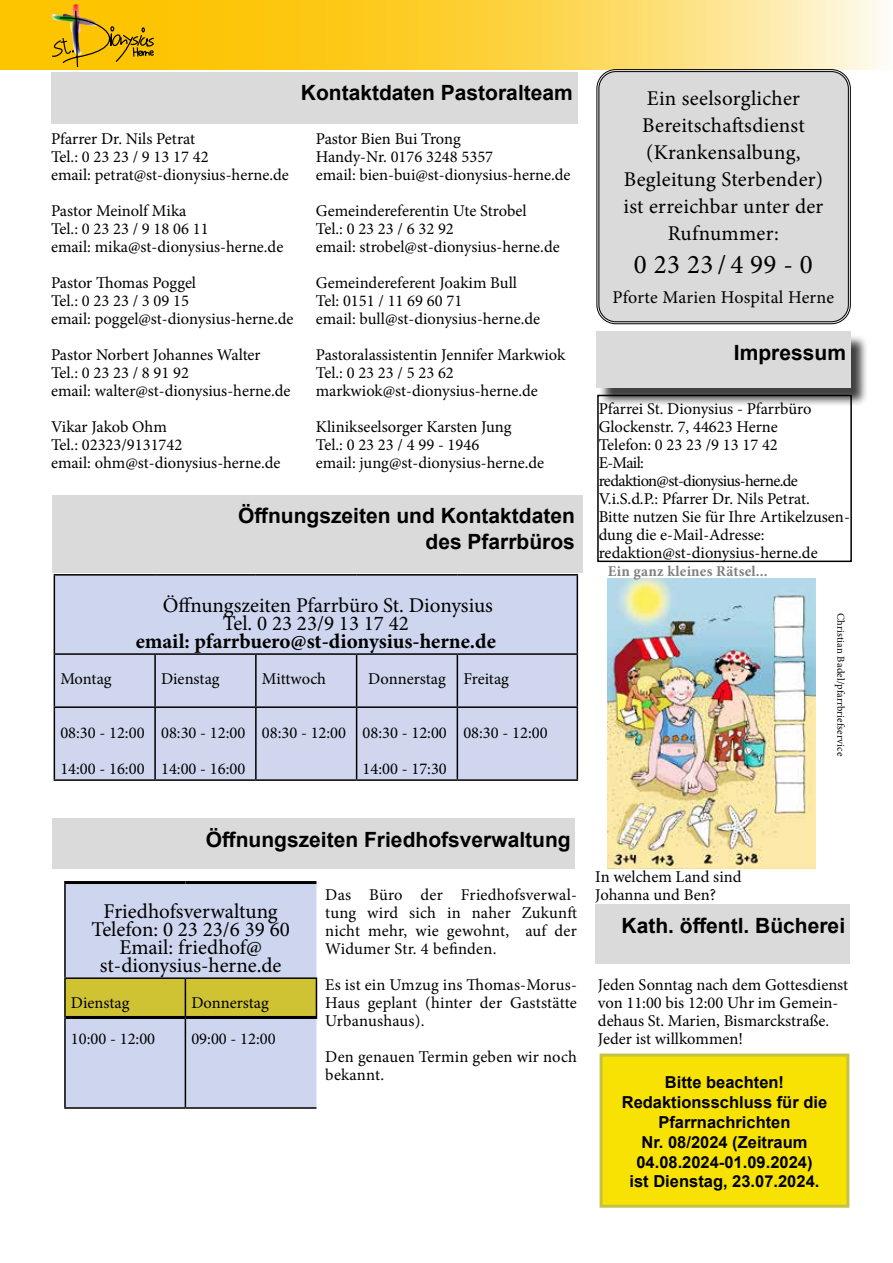
<style>
.page{position:relative;width:893px;height:1263px;background:#fff}
.page>*{position:absolute;margin:0;border:0;box-sizing:border-box;transform-origin:0 0}
.t1{font:27px "Minion Pro";color:#000}
.t2{font:21px/27px "Minion Pro";letter-spacing:.005em;color:#000;text-align:center}
.t3{font:700 21px/25.2px "Arial";color:#000;text-align:right}
.t4{font:700 21px "Minion Pro";letter-spacing:-.005em;color:#000}
.t5{font:18px "Minion Pro";letter-spacing:.01em;color:#000}
.t6{font:16.5px/18px "Minion Pro";color:#000}
.t7{font:700 16.5px/19.8px "Arial";color:#000;text-align:center}
.t8{font:16.5px/36px "Minion Pro";color:#010202}
.t9{font:700 15px "Minion Pro";letter-spacing:.015em;color:#808080}
.t10{font:10.5px "Minion Pro";letter-spacing:.015em;color:#000}
.s1{color:#cfd6ee}
</style>
<div class="page">
<svg style="left:0;top:0;width:883px;height:69px;background:#fdd54e"></svg>
<div style="left:598px;top:71px;width:251px;height:252px;background:#dadada;border-radius:18px"></div>
<div style="left:596px;top:69px;width:255px;height:255px;border:1px solid #000;border-radius:19px"></div>
<div style="left:598px;top:71px;width:251px;height:251px;border:1px solid #000;border-radius:17px"></div>
<img style="left:72px;top:4px;width:9px;height:6px">
<svg style="left:52px;top:10px;width:102px;height:57px;background:#daab0a"></svg>
<div style="left:601px;top:1055px;width:247px;height:151px;background:#f7e204"></div>
<div style="left:600px;top:1053px;width:249px;height:155px;border:3px solid #c4c242"></div>
<div style="left:597px;top:395px;width:255px;height:167px;border:2px solid #000"></div>
<div style="left:598px;top:334px;width:271px;height:73px;background:#000;opacity:.75"></div>
<div style="left:596px;top:332px;width:254px;height:56px;background:#dadada"></div>
<div style="left:595px;top:904px;width:254px;height:60px;background:#dadada"></div>
<div style="left:54px;top:575px;width:523px;height:79px;background:#ced5ee"></div>
<div style="left:55px;top:655px;width:522px;height:124px;background:#cfd6ee"></div>
<hr style="left:54px;top:574px;width:101px;height:2px;background:#000">
<hr style="left:54px;top:576px;width:1px;height:77px;background:#000">
<hr style="left:155px;top:574px;width:101px;height:2px;background:#000">
<hr style="left:256px;top:574px;width:101px;height:2px;background:#000">
<hr style="left:357px;top:574px;width:100px;height:2px;background:#000">
<hr style="left:457px;top:574px;width:121px;height:2px;background:#000">
<hr style="left:577px;top:576px;width:1px;height:77px;background:#000">
<hr style="left:54px;top:653px;width:101px;height:2px;background:#000">
<hr style="left:54px;top:655px;width:1px;height:51px;background:#000">
<hr style="left:155px;top:653px;width:101px;height:2px;background:#000">
<hr style="left:154px;top:655px;width:2px;height:51px;background:#000">
<hr style="left:256px;top:653px;width:101px;height:2px;background:#000">
<hr style="left:255px;top:655px;width:2px;height:51px;background:#000">
<hr style="left:357px;top:653px;width:100px;height:2px;background:#000">
<hr style="left:356px;top:655px;width:1px;height:51px;background:#000">
<hr style="left:457px;top:653px;width:121px;height:2px;background:#000">
<hr style="left:457px;top:655px;width:1px;height:51px;background:#000">
<hr style="left:577px;top:655px;width:1px;height:51px;background:#000">
<hr style="left:54px;top:706px;width:101px;height:2px;background:#000">
<hr style="left:54px;top:708px;width:1px;height:71px;background:#000">
<hr style="left:155px;top:706px;width:101px;height:2px;background:#000">
<hr style="left:154px;top:708px;width:2px;height:71px;background:#000">
<hr style="left:256px;top:706px;width:101px;height:2px;background:#000">
<hr style="left:255px;top:708px;width:2px;height:71px;background:#000">
<hr style="left:357px;top:706px;width:100px;height:2px;background:#000">
<hr style="left:356px;top:708px;width:1px;height:71px;background:#000">
<hr style="left:457px;top:706px;width:121px;height:2px;background:#000">
<hr style="left:457px;top:708px;width:1px;height:71px;background:#000">
<hr style="left:577px;top:708px;width:1px;height:71px;background:#000">
<hr style="left:54px;top:779px;width:101px;height:2px;background:#000">
<hr style="left:155px;top:779px;width:101px;height:2px;background:#000">
<hr style="left:256px;top:779px;width:101px;height:2px;background:#000">
<hr style="left:357px;top:779px;width:100px;height:2px;background:#000">
<hr style="left:457px;top:779px;width:121px;height:2px;background:#000">
<div style="left:52px;top:495px;width:531px;height:78px;background:#dadada"></div>
<div style="left:51px;top:72px;width:526px;height:52px;background:#dadada"></div>
<div style="left:52px;top:819px;width:523px;height:50px;background:#dadada"></div>
<div style="left:66px;top:884px;width:250px;height:223px;background:#ced5ee"></div>
<div style="left:66px;top:979px;width:250px;height:37px;background:#cfc334"></div>
<hr style="left:64px;top:979px;width:2px;height:38px;background:#000">
<hr style="left:185px;top:979px;width:1px;height:37px;background:#000">
<hr style="left:316px;top:979px;width:1px;height:37px;background:#000">
<hr style="left:64px;top:884px;width:2px;height:93px;background:#000">
<hr style="left:64px;top:881px;width:121px;height:3px;background:#000">
<hr style="left:185px;top:881px;width:131px;height:3px;background:#000">
<hr style="left:64px;top:977px;width:121px;height:2px;background:#000">
<hr style="left:185px;top:977px;width:132px;height:2px;background:#000">
<hr style="left:64px;top:1017px;width:2px;height:90px;background:#000">
<hr style="left:66px;top:1016px;width:119px;height:3px;background:#000">
<hr style="left:64px;top:1107px;width:121px;height:2px;background:#000">
<hr style="left:185px;top:1019px;width:1px;height:88px;background:#000">
<hr style="left:185px;top:1016px;width:132px;height:3px;background:#000">
<hr style="left:185px;top:1107px;width:131px;height:2px;background:#000">
<img style="left:607px;top:579px;width:209px;height:290px">
<p class="t3" style="left:301px;top:81px;width:273px">Kontaktdaten Pastoralteam</p>
<p class="t6" style="left:51px;top:130px;width:239px">Pfarrer Dr. Nils Petrat<br>Tel.: 0 23 23 / 9 13 17 42<br>email: petrat@st-dionysius-herne.de</p>
<p class="t6" style="left:51px;top:202px;width:234px">Pastor Meinolf Mika<br>Tel.: 0 23 23 / 9 18 06 11<br>email: mika@st-dionysius-herne.de</p>
<p class="t6" style="left:51px;top:274px;width:244px">Pastor Thomas Poggel<br>Tel.: 0 23 23 / 3 09 15<br>email: poggel@st-dionysius-herne.de</p>
<p class="t6" style="left:51px;top:346px;width:241px">Pastor Norbert Johannes Walter<br>Tel.: 0 23 23 / 8 91 92<br>email: walter@st-dionysius-herne.de</p>
<p class="t6" style="left:51px;top:418px;width:231px">Vikar Jakob Ohm<br>Tel.: 02323/9131742<br>email: ohm@st-dionysius-herne.de</p>
<p class="t6" style="left:316px;top:130px;width:256px">Pastor Bien Bui Trong<br>Handy-Nr. 0176 3248 5357<br>email: bien-bui@st-dionysius-herne.de</p>
<p class="t6" style="left:316px;top:202px;width:245px">Gemeindereferentin Ute Strobel<br>Tel.: 0 23 23 / 6 32 92<br>email: strobel@st-dionysius-herne.de</p>
<p class="t6" style="left:316px;top:274px;width:226px">Gemeindereferent Joakim Bull<br>Tel: 0151 / 11 69 60 71<br>email: bull@st-dionysius-herne.de</p>
<p class="t6" style="left:316px;top:346px;width:251px">Pastoralassistentin Jennifer Markwiok<br>Tel.: 0 23 23 / 5 23 62 markwiok@st-dionysius-herne.de</p>
<p class="t6" style="left:316px;top:418px;width:230px">Klinikseelsorger Karsten Jung<br>Tel.: 0 23 23 / 4 99 - 1946<br>email: jung@st-dionysius-herne.de</p>
<p class="t3" style="left:238px;top:504px;width:338px">Öffnungszeiten und Kontaktdaten des Pfarrbüros</p>
<p class="t2" style="left:223px;top:596px;width:272px;line-height:18px;text-align:left;text-indent:-60px">Öffnungszeiten Pfarrbüro St. Dionysius<br>Tel. 0 23 23/9 13 17 42</p>
<p class="t4" style="left:136px;top:626px;width:362px">email: pfarrbuero@st-dionysius-herne.de</p>
<p class="t8" style="left:60px;top:661px;width:53px">Montag</p>
<p class="t6" style="left:161px;top:670px;width:60px">Dienstag</p>
<p class="t6" style="left:262px;top:670px;width:66px">Mittwoch</p>
<p class="t6" style="left:368px;top:670px;width:142px">Donnerstag Freitag</p>
<p class="t6" style="left:60px;top:715px;width:86px;line-height:36px">08:30 - 12:00<br>14:00 - 16:00</p>
<p class="t8" style="left:161px;top:715px;width:86px">08:30 - 12:00<br>14:00 - 16:00</p>
<p class="t6" style="left:262px;top:715px;width:186px;line-height:36px;text-align:right">08:30 - 12:00 08:30 - 12:00<br>14:00 - 17:30</p>
<p class="t6" style="left:463px;top:724px;width:94px">08:30 - 12:00<span class="s1">0</span></p>
<p class="t2" style="left:623px;top:85px;width:201px">Ein seelsorglicher<br>Bereitschaftsdienst (Krankensalbung,<br>Begleitung Sterbender) ist erreichbar unter der<br>Rufnummer:</p>
<h1 class="t1" style="left:634px;top:247px;width:180px">0 23 23 / 4 99 - 0</h1>
<p class="t5" style="left:613px;top:285px;width:223px">Pforte Marien Hospital Herne</p>
<p class="t3" style="left:734px;top:340px;width:114px">Impressum</p>
<p class="t6" style="left:599px;top:400px;width:253px">Pfarrei St. Dionysius - Pfarrbüro<br>Glockenstr. 7, 44623 Herne<br>Telefon: 0 23 23 /9 13 17 42<br>E-Mail:<br>redaktion@st-dionysius-herne.de<br>V.i.S.d.P.: Pfarrer Dr. Nils Petrat.<br>Bitte nutzen Sie für Ihre Artikelzusen&shy;dung die e-Mail-Adresse: redaktion@st-dionysius-herne.de</p>
<p class="t9" style="left:608px;top:561px;width:161px">Ein ganz kleines Rätsel...</p>
<p class="t10" style="left:848px;top:613px;width:145px;rotate:90deg">Christian Badel/pfarrbriefservice</p>
<p class="t3" style="left:206px;top:827px;width:366px">Öffnungszeiten Friedhofsverwaltung</p>
<p class="t2" style="left:92px;top:902px;width:200px;line-height:18px">Friedhofsverwaltung<br>Telefon: 0 23 23/6 39 60<br>Email: friedhof@ st-dionysius-herne.de</p>
<p class="t6" style="left:71px;top:994px;width:60px">Dienstag</p>
<p class="t6" style="left:191px;top:994px;width:79px">Donnerstag</p>
<p class="t6" style="left:71px;top:1030px;width:86px">10:00 - 12:00</p>
<p class="t6" style="left:191px;top:1030px;width:86px">09:00 - 12:00</p>
<p class="t6" style="left:325px;top:886px;width:253px;text-align:justify">Das Büro der Friedhofsverwal&shy;tung wird sich in naher Zukunft nicht mehr, wie gewohnt, auf der Widumer Str. 4 befinden.</p>
<p class="t6" style="left:325px;top:976px;width:253px;text-align:justify">Es ist ein Umzug ins Thomas-Morus-Haus geplant (hinter der Gaststätte Urbanushaus).</p>
<p class="t6" style="left:325px;top:1048px;width:253px">Den genauen Termin geben wir noch bekannt.</p>
<p class="t6" style="left:595px;top:868px;width:148px">In welchem Land sind<br>Johanna und Ben?</p>
<p class="t3" style="left:622px;top:913px;width:225px">Kath. öffentl. Bücherei</p>
<p class="t6" style="left:598px;top:976px;width:252px">Jeden Sonntag nach dem Gottesdienst von 11:00 bis 12:00 Uhr im Gemein&shy;dehaus St. Marien, Bismarckstraße.<br>Jeder ist willkommen!</p>
<p class="t7" style="left:622px;top:1073px;width:207px">Bitte beachten!<br>Redaktionsschluss für die<br>Pfarrnachrichten<br>Nr. 08/2024 (Zeitraum<br>04.08.2024-01.09.2024)<br>ist Dienstag, 23.07.2024.</p>
</div>
